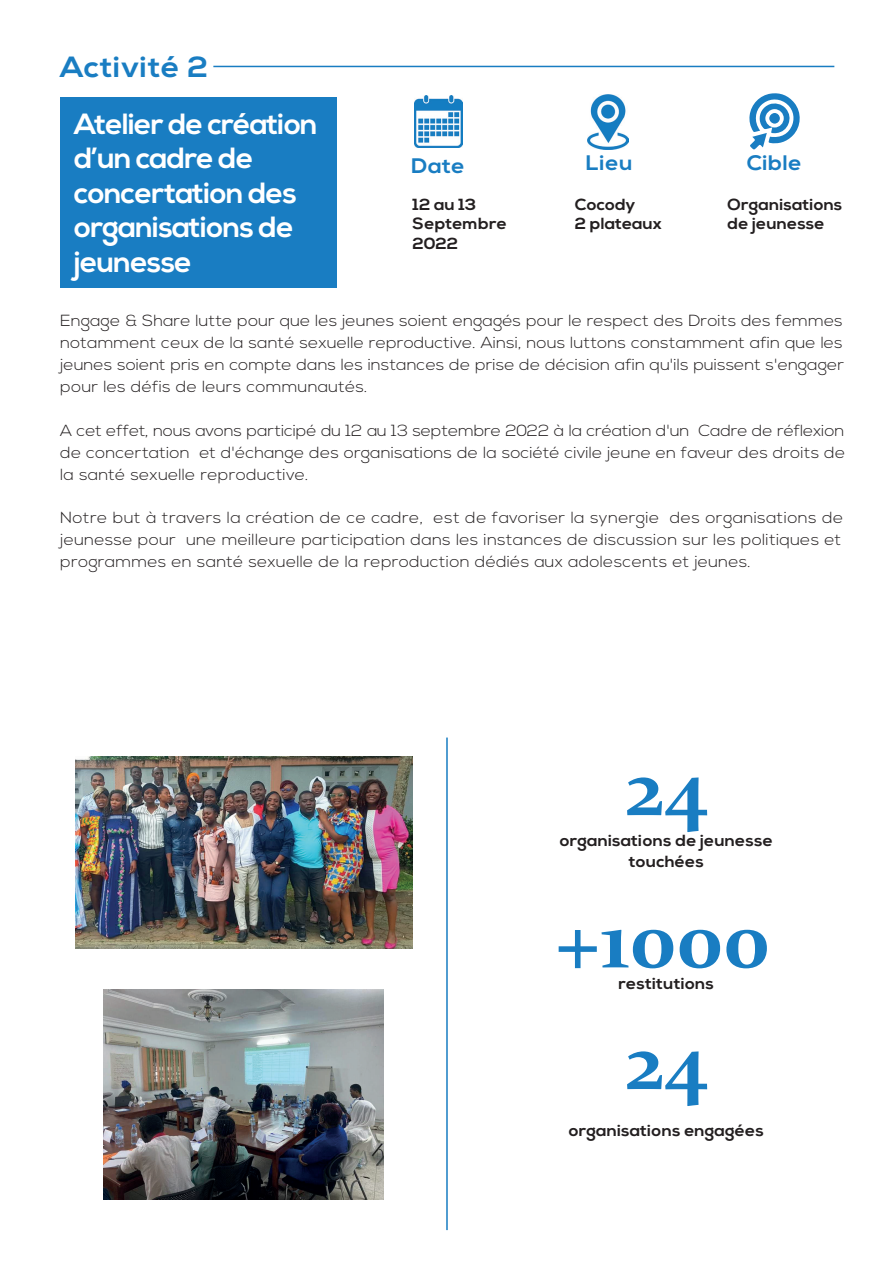
<style>
.page{position:relative;width:894px;height:1264px;background:#fff}
.page>*{position:absolute;margin:0;border:0;box-sizing:border-box;transform-origin:0 0}
.t1{font:700 81px/152.2px "Constantia";color:#197dc2;text-align:center}
.t2{font:700 29.25px/34.5px "Nexa";letter-spacing:-.025em;color:#fff}
.t3{font:700 29.25px "Nexa";letter-spacing:.025em;color:#197dc2;scale:1.07 1}
.t4{font:700 21px "Nexa";letter-spacing:.025em;color:#197dc2;scale:1.07 1}
.t5{font:300 16.05px/21.9px "Nexa";letter-spacing:.01em;color:#231f20;text-align:justify;scale:1.07 1}
.t6{font:700 16.05px/19.5px "Nexa";letter-spacing:.01em;color:#231f20;scale:1.07 1}
</style>
<div class="page">
<svg style="left:749px;top:93px;width:51px;height:57px"></svg>
<div style="left:769px;top:113px;width:10px;height:11px;background:#197dc2;border-radius:50%"></div>
<hr style="left:213px;top:66px;width:621px;height:1px;background:#197dc2">
<hr style="left:446px;top:737px;width:1px;height:492px;background:#197dc2">
<div style="left:60px;top:97px;width:276px;height:190px;background:#197dc2"></div>
<img style="left:414px;top:96px;width:48px;height:51px">
<img style="left:587px;top:94px;width:41px;height:55px">
<img style="left:75px;top:756px;width:337px;height:192px">
<img style="left:103px;top:989px;width:281px;height:210px">
<h2 class="t3" style="left:60px;top:50px;width:140px">Activité 2</h2>
<h2 class="t2" style="left:74px;top:107px;width:245px">Atelier de création d’un cadre de concertation des organisations de jeunesse</h2>
<h3 class="t4" style="left:411px;top:153px;width:51px">Date</h3>
<h3 class="t4" style="left:585px;top:151px;width:45px">Lieu</h3>
<h3 class="t4" style="left:746px;top:151px;width:53px">Cible</h3>
<p class="t6" style="left:412px;top:195px;width:89px">12 au 13<br>Septembre<br>2022</p>
<p class="t6" style="left:574px;top:195px;width:83px">Cocody<br>2 plateaux</p>
<p class="t6" style="left:727px;top:195px;width:109px">Organisations de jeunesse</p>
<p class="t5" style="left:60px;top:310px;width:733px">Engage &amp; Share lutte pour que les jeunes soient engagés pour le respect des Droits des femmes notamment ceux de la santé sexuelle reproductive. Ainsi, nous luttons constamment afin que les jeunes soient pris en compte dans les instances de prise de décision afin qu'ils puissent s'engager pour les défis de leurs communautés.</p>
<p class="t5" style="left:60px;top:420px;width:735px">A cet effet, nous avons participé du 12 au 13 septembre 2022 à la création d'un Cadre de réflexion de concertation et d'échange des organisations de la société civile jeune en faveur des droits de la santé sexuelle reproductive.</p>
<p class="t5" style="left:60px;top:507px;width:733px;text-align:left">Notre but à travers la création de ce cadre, est de favoriser la synergie des organisations de jeunesse pour une meilleure participation dans les instances de discussion sur les politiques et programmes en santé sexuelle de la reproduction dédiés aux adolescents et jeunes.</p>
<h1 class="t1" style="left:555px;top:707px;width:216px">24 +1000</h1>
<p class="t6" style="left:559px;top:829px;width:201px;line-height:21.9px;text-align:center">organisations de jeunesse touchées</p>
<p class="t6" style="left:618px;top:974px;width:91px">restitutions</p>
<h1 class="t1" style="left:625px;top:981px;width:83px">24</h1>
<p class="t6" style="left:568px;top:1120px;width:184px">organisations engagées</p>
</div>
